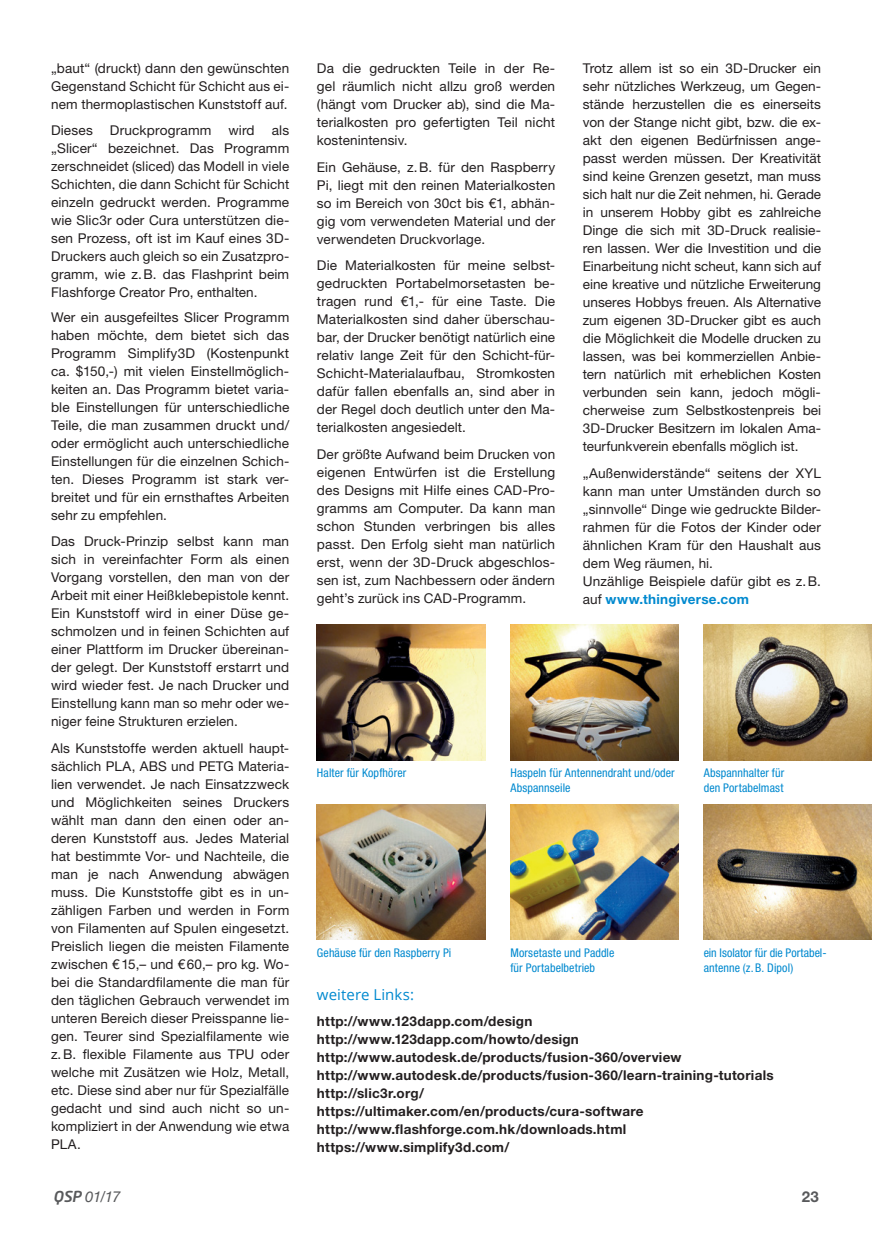
<style>
.page{position:relative;width:872px;height:1233px;background:#fff}
.page>*{position:absolute;margin:0;border:0;box-sizing:border-box;transform-origin:0 0}
.t1{font:15px "Open Sans";letter-spacing:.005em;color:#0089cf}
.t2{font:italic 15px "Helvetica Neue";color:#58595b}
.t3{font:700 15px "Helvetica Neue LT Std";color:#58595b}
.t4{font:13.5px/18px "Helvetica Neue LT Std";letter-spacing:.01em;color:#231f20;text-align:justify}
.t5{font:700 13.5px/18px "Helvetica Neue LT Std";letter-spacing:.02em;color:#231f20}
.t6{font:condensed 12px/15px "Helvetica Neue LT Std";letter-spacing:.01em;color:#0089cf}
.s1{font-weight:700;color:#0089cf}
.s2{font-family:"Neo Tech";font-weight:500}
</style>
<div class="page">
<img style="left:703px;top:804px;width:169px;height:136px">
<img style="left:317px;top:625px;width:168px;height:135px">
<img style="left:510px;top:625px;width:168px;height:135px">
<img style="left:703px;top:625px;width:169px;height:135px">
<img style="left:317px;top:804px;width:168px;height:136px">
<img style="left:510px;top:804px;width:168px;height:136px">
<p class="t4" style="left:51px;top:61px;width:240px">„baut“ (druckt) dann den gewünschten Gegenstand Schicht für Schicht aus ei&shy;nem thermoplastischen Kunststoff auf.</p>
<p class="t4" style="left:51px;top:122px;width:43px">Dieses</p>
<p class="t4" style="left:110px;top:122px;width:103px">Druckprogramm</p>
<p class="t4" style="left:228px;top:122px;width:28px">wird</p>
<p class="t4" style="left:51px;top:122px;width:240px;text-indent:221px">als „Slicer“ bezeichnet. Das Programm zerschneidet (sliced) das Modell in viele Schichten, die dann Schicht für Schicht einzeln gedruckt werden. Programme wie Slic3r oder Cura unterstützen die&shy;sen Prozess, oft ist im Kauf eines 3D-Druckers auch gleich so ein Zusatzpro&shy;gramm, wie z. B. das Flashprint beim Flashforge Creator Pro, enthalten.</p>
<p class="t4" style="left:51px;top:309px;width:240px">Wer ein ausgefeiltes Slicer Programm haben möchte, dem bietet sich das Programm Simplify3D (Kostenpunkt ca. $150,-) mit vielen Einstellmöglich&shy;keiten an. Das Programm bietet varia&shy;ble Einstellungen für unterschiedliche Teile, die man zusammen druckt und/ oder ermöglicht auch unterschiedliche Einstellungen für die einzelnen Schich&shy;ten. Dieses Programm ist stark ver&shy;breitet und für ein ernsthaftes Arbeiten sehr zu empfehlen.</p>
<p class="t4" style="left:51px;top:534px;width:240px">Das Druck-Prinzip selbst kann man sich in vereinfachter Form als einen Vorgang vorstellen, den man von der Arbeit mit einer Heißklebepistole kennt.<br>Ein Kunststoff wird in einer Düse ge&shy;schmolzen und in feinen Schichten auf einer Plattform im Drucker übereinan&shy;der gelegt. Der Kunststoff erstarrt und wird wieder fest. Je nach Drucker und Einstellung kann man so mehr oder we&shy;niger feine Strukturen erzielen.</p>
<p class="t4" style="left:51px;top:740px;width:240px">Als Kunststoffe werden aktuell haupt&shy;sächlich PLA, ABS und PETG Materia&shy;lien verwendet. Je nach Einsatzzweck und Möglichkeiten seines Druckers wählt man dann den einen oder an&shy;deren Kunststoff aus. Jedes Material hat bestimmte Vor- und Nachteile, die man je nach Anwendung abwägen muss. Die Kunststoffe gibt es in un&shy;zähligen Farben und werden in Form von Filamenten auf Spulen eingesetzt.<br>Preislich liegen die meisten Filamente zwischen € 15,– und € 60,– pro kg. Wo&shy;bei die Standardfilamente die man für den täglichen Gebrauch verwendet im unteren Bereich dieser Preisspanne lie&shy;gen. Teurer sind Spezialfilamente wie z. B. flexible Filamente aus TPU oder welche mit Zusätzen wie Holz, Metall, etc. Diese sind aber nur für Spezialfälle gedacht und sind auch nicht so un&shy;kompliziert in der Anwendung wie etwa PLA.</p>
<p class="t4" style="left:317px;top:61px;width:240px">Da die gedruckten Teile in der Re&shy;gel räumlich nicht allzu groß werden (hängt vom Drucker ab), sind die Ma&shy;terialkosten pro gefertigten Teil nicht kostenintensiv.</p>
<p class="t4" style="left:317px;top:159px;width:240px">Ein Gehäuse, z. B. für den Raspberry Pi, liegt mit den reinen Materialkosten so im Bereich von 30ct bis €1, abhän&shy;gig vom verwendeten Material und der verwendeten Druckvorlage.</p>
<p class="t4" style="left:317px;top:258px;width:240px">Die Materialkosten für meine selbst&shy;gedruckten Portabelmorsetasten be&shy;tragen rund €1,- für eine Taste. Die Material kosten sind daher überschau&shy;bar, der Drucker benötigt natürlich eine relativ lange Zeit für den Schicht-für-Schicht-Materialaufbau, Stromkosten dafür fallen ebenfalls an, sind aber in der Regel doch deutlich unter den Ma&shy;terialkosten angesiedelt.</p>
<p class="t4" style="left:317px;top:446px;width:240px">Der größte Aufwand beim Drucken von eigenen Entwürfen ist die Erstellung des Designs mit Hilfe eines CAD-Pro&shy;gramms am Computer. Da kann man schon Stunden verbringen bis alles passt. Den Erfolg sieht man natürlich erst, wenn der 3D-Druck abgeschlos&shy;sen ist, zum Nachbessern oder ändern geht’s zurück ins CAD-Programm.</p>
<p class="t4" style="left:583px;top:61px;width:240px">Trotz allem ist so ein 3D-Drucker ein sehr nützliches Werkzeug, um Gegen&shy;stände herzustellen die es einerseits von der Stange nicht gibt, bzw. die ex&shy;akt den eigenen Bedürfnissen ange&shy;passt werden müssen. Der Kreativität sind keine Grenzen gesetzt, man muss sich halt nur die Zeit nehmen, hi. Gerade in unserem Hobby gibt es zahlreiche Dinge die sich mit 3D-Druck realisie&shy;ren lassen. Wer die Investition und die Einarbeitung nicht scheut, kann sich auf eine kreative und nützliche Erweiterung unseres Hobbys freuen. Als Alternative zum eigenen 3D-Drucker gibt es auch die Möglichkeit die Modelle drucken zu lassen, was bei kommerziellen Anbie&shy;tern natürlich mit erheblichen Kosten verbunden sein kann, jedoch mögli&shy;cherweise zum Selbstkostenpreis bei 3D-Drucker Besitzern im lokalen Ama&shy;teurfunkverein ebenfalls möglich ist.</p>
<p class="t4" style="left:583px;top:465px;width:240px;text-align:left">„Außenwiderstände“ seitens der XYL kann man unter Umständen durch so „sinnvolle“ Dinge wie gedruckte Bilder&shy;rahmen für die Fotos der Kinder oder ähnlichen Kram für den Haushalt aus dem Weg räumen, hi.<br>Unzählige Beispiele dafür gibt es z. B. auf <span class="s1">www.thingiverse.com</span></p>
<p class="t6" style="left:317px;top:767px;width:91px">Halter für Kopfhörer</p>
<p class="t6" style="left:510px;top:767px;width:166px">Haspeln für Antennendraht und/oder<br>Abspannseile</p>
<p class="t6" style="left:703px;top:767px;width:82px">Abspannhalter für den Portabelmast</p>
<p class="t6" style="left:317px;top:946px;width:136px">Gehäuse für den Raspberry Pi</p>
<p class="t6" style="left:510px;top:946px;width:106px">Morsetaste und Paddle für Portabelbetrieb</p>
<p class="t6" style="left:703px;top:946px;width:124px">ein Isolator für die Portabel&shy;antenne (z. B. Dipol)</p>
<p class="t1" style="left:317px;top:984px;width:99px">weitere Links:</p>
<p class="t5" style="left:317px;top:1014px;width:458px">http://www.123dapp.com/design http://www.123dapp.com/howto/design http://www.autodesk.de/products/fusion-360/overview http://www.autodesk.de/products/fusion-360/learn-training-tutorials http://slic3r.org/<br>https://ultimaker.com/en/products/cura-software http://www.flashforge.com.hk/downloads.html https://www.simplify3d.com/</p>
<p class="t2" style="left:53px;top:1188px;width:69px"><span class="s2">QSP</span> 01/17</p>
<p class="t3" style="left:801px;top:1192px;width:19px">23</p>
</div>
